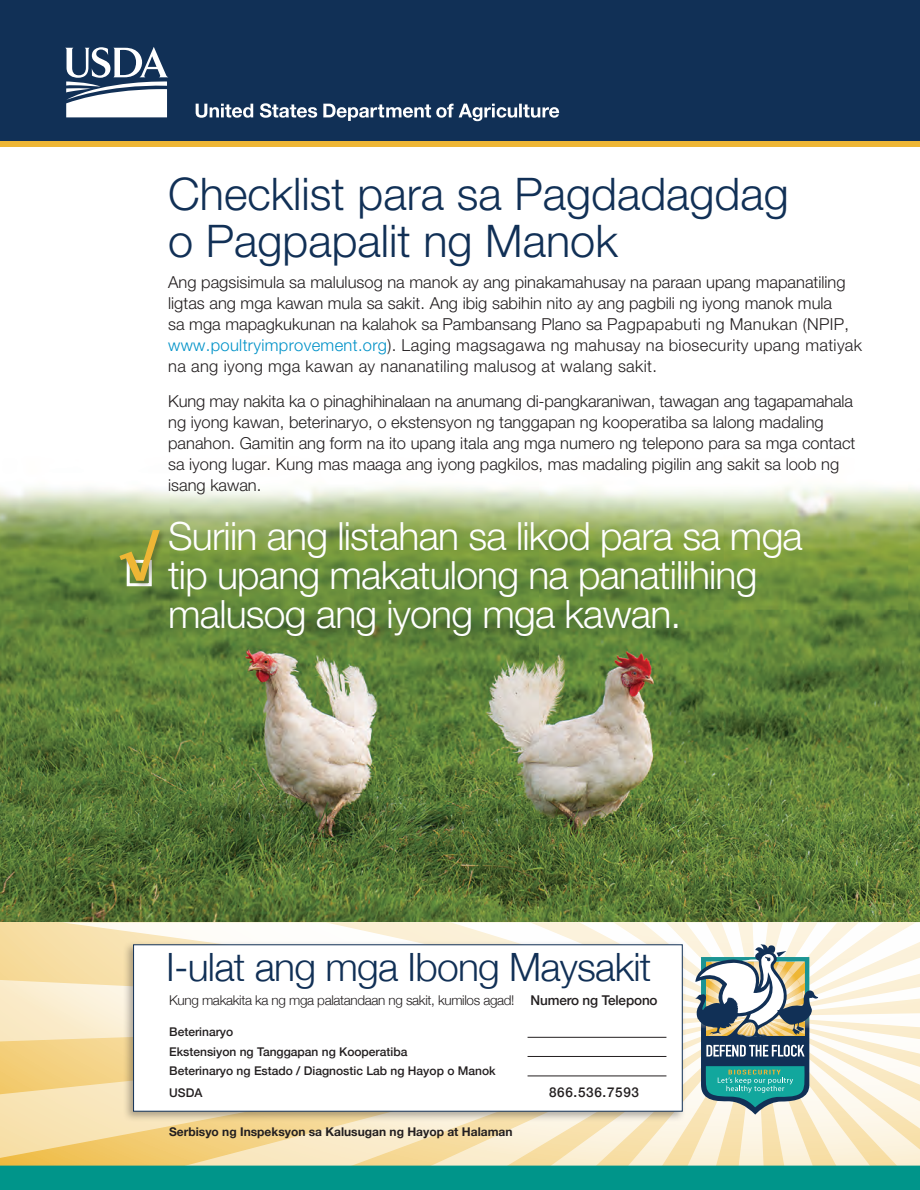
<style>
.page{position:relative;width:920px;height:1190px;background:#fff}
.page>*{position:absolute;margin:0;border:0;box-sizing:border-box;transform-origin:0 0}
.t1{font:900 52.5px "Helvetica Neue LT Std";color:#eeb635;scale:1.12 1}
.t2{font:300 45px/46.5px "Helvetica Neue LT Std";color:#113056}
.t3{font:300 39px/39px "Helvetica Neue LT Std";letter-spacing:-.02em;color:#fff}
.t4{font:300 39px "Helvetica Neue";letter-spacing:-.02em;color:#113056}
.t5{font:300 16.5px/21px "Helvetica Neue LT Std";color:#231f20}
.t6{font:300 13.5px "Helvetica Neue";letter-spacing:-.025em;color:#231f20}
.t7{font:500 13.5px "Helvetica Neue";letter-spacing:.05em;color:#231f20}
.t8{font:500 12px/19.5px "Helvetica Neue";color:#231f20}
.t9{font:700 12px "Helvetica Neue";color:#231f20}
.s1{color:#0092c8}
.s2{font-weight:500}
</style>
<div class="page">
<img style="left:0;top:486px;width:919px;height:436px">
<svg style="left:0;top:922px;width:919px;height:243px"></svg>
<div style="left:123px;top:940px;width:563px;height:181px;background:#231f20;opacity:.35"></div>
<div style="left:133px;top:944px;width:549px;height:167px;background:#fff"></div>
<div style="left:0;top:0;width:919px;height:142px;background:#113056"></div>
<svg style="left:195px;top:103px;width:364px;height:18px"></svg>
<svg style="left:65px;top:47px;width:103px;height:70px"></svg>
<svg style="left:695px;top:944px;width:123px;height:170px"></svg>
<div style="left:0;top:141px;width:919px;height:5px;background:#eeb635"></div>
<div style="left:118px;top:529px;width:49px;height:60px;background:#231f20;opacity:.3"></div>
<hr style="left:527px;top:1036px;width:139px;height:1px;background:#231f20">
<hr style="left:527px;top:1055px;width:139px;height:1px;background:#231f20">
<hr style="left:527px;top:1075px;width:139px;height:1px;background:#231f20">
<div style="left:0;top:1165px;width:920px;height:25px;background:#00958a"></div>
<h1 class="t1" style="left:118px;top:523px;width:38px">√</h1>
<h2 class="t2" style="left:168px;top:170px;width:622px">Checklist para sa Pagdadagdag o Pagpapalit ng Manok</h2>
<p class="t5" style="left:168px;top:271px;width:695px">Ang pagsisimula sa malulusog na manok ay ang pinakamahusay na paraan upang mapanatiling ligtas ang mga kawan mula sa sakit. Ang ibig sabihin nito ay ang pagbili ng iyong manok mula<br>sa mga mapagkukunan na kalahok sa Pambansang Plano sa Pagpapabuti ng Manukan (NPIP, <span class="s1">www.poultryimprovement.org</span>). Laging magsagawa ng mahusay na biosecurity upang matiyak na ang iyong mga kawan ay nananatiling malusog at walang sakit.</p>
<p class="t5" style="left:168px;top:390px;width:688px">Kung may nakita ka o pinaghihinalaan na anumang di-pangkaraniwan, tawagan ang tagapamahala ng iyong kawan, beterinaryo, o ekstensyon ng tanggapan ng kooperatiba sa lalong madaling panahon. Gamitin ang form na ito upang itala ang mga numero ng telepono para sa mga contact sa iyong lugar. Kung mas maaga ang iyong pagkilos, mas madaling pigilin ang sakit sa loob ng isang kawan.</p>
<h3 class="t3" style="left:168px;top:516px;width:636px">Suriin ang listahan sa likod para sa mga tip upang makatulong na panatilihing malusog ang iyong mga kawan.</h3>
<h3 class="t4" style="left:166px;top:935px;width:486px">I-ulat ang mga Ibong Maysakit</h3>
<p class="t6" style="left:169px;top:988px;width:489px">Kung makakita ka ng mga palatandaan ng sakit, kumilos agad! <span class="s2">Numero ng Telepono</span></p>
<p class="t8" style="left:169px;top:1021px;width:328px">Beterinaryo<br>Ekstensiyon ng Tanggapan ng Kooperatiba<br>Beterinaryo ng Estado / Diagnostic Lab ng Hayop o Manok</p>
<p class="t8" style="left:169px;top:1081px;width:35px">USDA</p>
<p class="t7" style="left:549px;top:1081px;width:91px">866.536.7593</p>
<p class="t9" style="left:169px;top:1122px;width:345px">Serbisyo ng Inspeksyon sa Kalusugan ng Hayop at Halaman</p>
</div>
